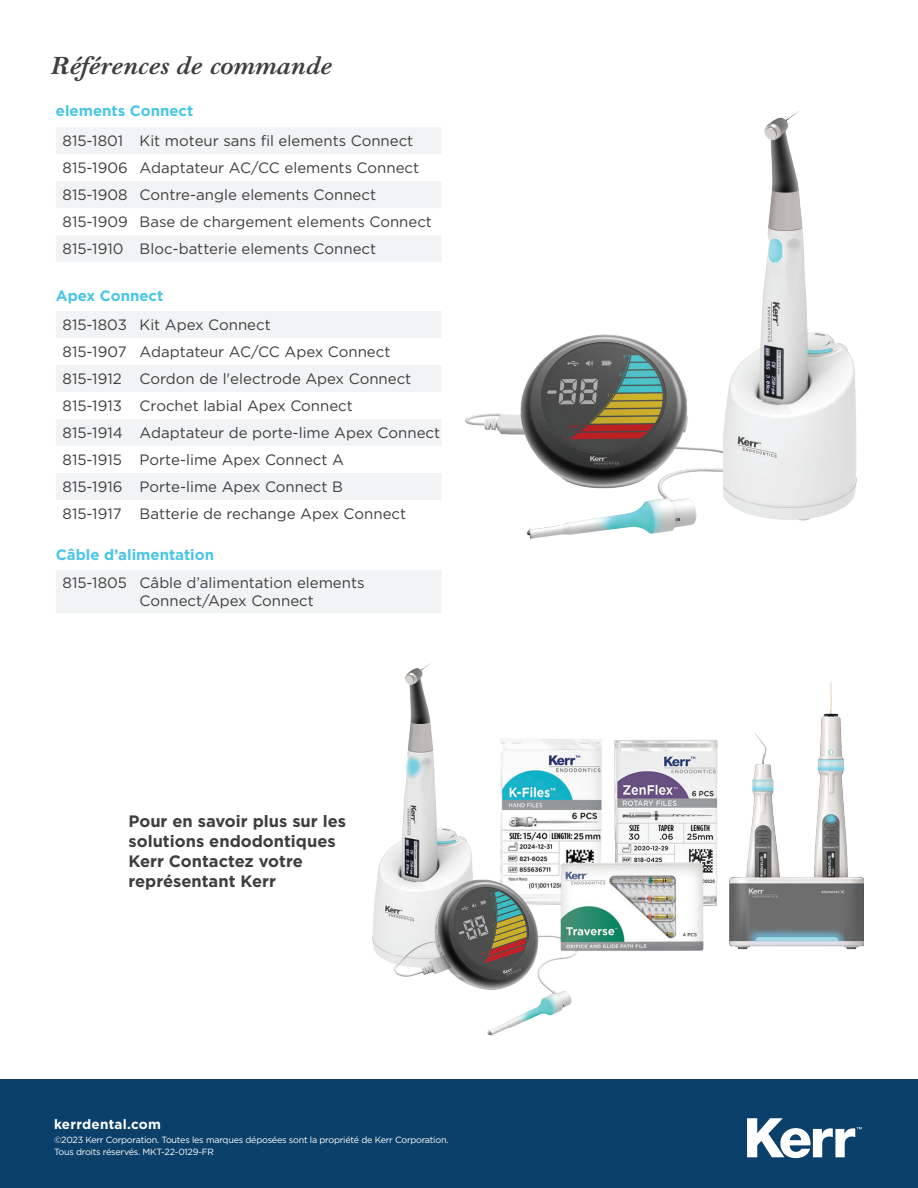
<style>
.page{position:relative;width:918px;height:1188px;background:#fff}
.page>*{position:absolute;margin:0;border:0;box-sizing:border-box;transform-origin:0 0}
.t1{font:italic 700 27px "Bell MT Std";color:#3e3e3f}
.t2{font:700 16.5px/19.8px "Gotham";color:#3e3e3f}
.t3{font:15px/27px "Gotham";color:#3e3e3f}
.t4{font:700 15px "Gotham";color:#49c6e5}
.t5{font:700 13.5px "Gotham";letter-spacing:.02em;color:#fff}
.t6{font:9px/12px "Gotham";letter-spacing:-.025em;color:#fff}
</style>
<div class="page">
<svg style="left:56px;top:127px;width:385px;height:135px;fill:#f2f3f4"></svg>
<div style="left:56px;top:570px;width:385px;height:43px;background:#f2f3f4"></div>
<svg style="left:56px;top:311px;width:385px;height:189px;fill:#f2f3f4"></svg>
<img style="left:465px;top:334px;width:259px;height:205px">
<img style="left:724px;top:111px;width:133px;height:410px">
<div style="left:0;top:1079px;width:918px;height:109px;background:#0b406a"></div>
<svg style="left:747px;top:1118px;width:115px;height:40px"></svg>
<img style="left:372px;top:664px;width:492px;height:371px">
<h1 class="t1" style="left:50px;top:50px;width:283px">Références de commande</h1>
<p class="t4" style="left:56px;top:101px;width:139px">elements Connect</p>
<p class="t3" style="left:63px;top:127px;width:371px">815-1801 Kit moteur sans fil elements Connect 815-1906 Adaptateur AC/CC elements Connect 815-1908 Contre-angle elements Connect 815-1909 Base de chargement elements Connect 815-1910 Bloc-batterie elements Connect</p>
<p class="t4" style="left:56px;top:286px;width:109px">Apex Connect</p>
<p class="t3" style="left:63px;top:311px;width:379px">815-1803 Kit Apex Connect<br>815-1907 Adaptateur AC/CC Apex Connect 815-1912 Cordon de l'electrode Apex Connect 815-1913 Crochet labial Apex Connect<br>815-1914 Adaptateur de porte-lime Apex Connect 815-1915 Porte-lime Apex Connect A<br>815-1916 Porte-lime Apex Connect B<br>815-1917 Batterie de rechange Apex Connect</p>
<p class="t4" style="left:56px;top:545px;width:160px">Câble d’alimentation</p>
<p class="t3" style="left:140px;top:574px;width:227px;line-height:18px;text-indent:-77px">815-1805 Câble d’alimentation elements<br>Connect/Apex Connect</p>
<p class="t2" style="left:128px;top:811px;width:219px">Pour en savoir plus sur les solutions endodontiques<br>Kerr Contactez votre représentant Kerr</p>
<p class="t5" style="left:54px;top:1115px;width:108px">kerrdental.com</p>
<p class="t6" style="left:54px;top:1133px;width:396px">©2023 Kerr Corporation. Toutes les marques déposées sont la propriété de Kerr Corporation.<br>Tous droits réservés. MKT-22-0129-FR</p>
</div>
